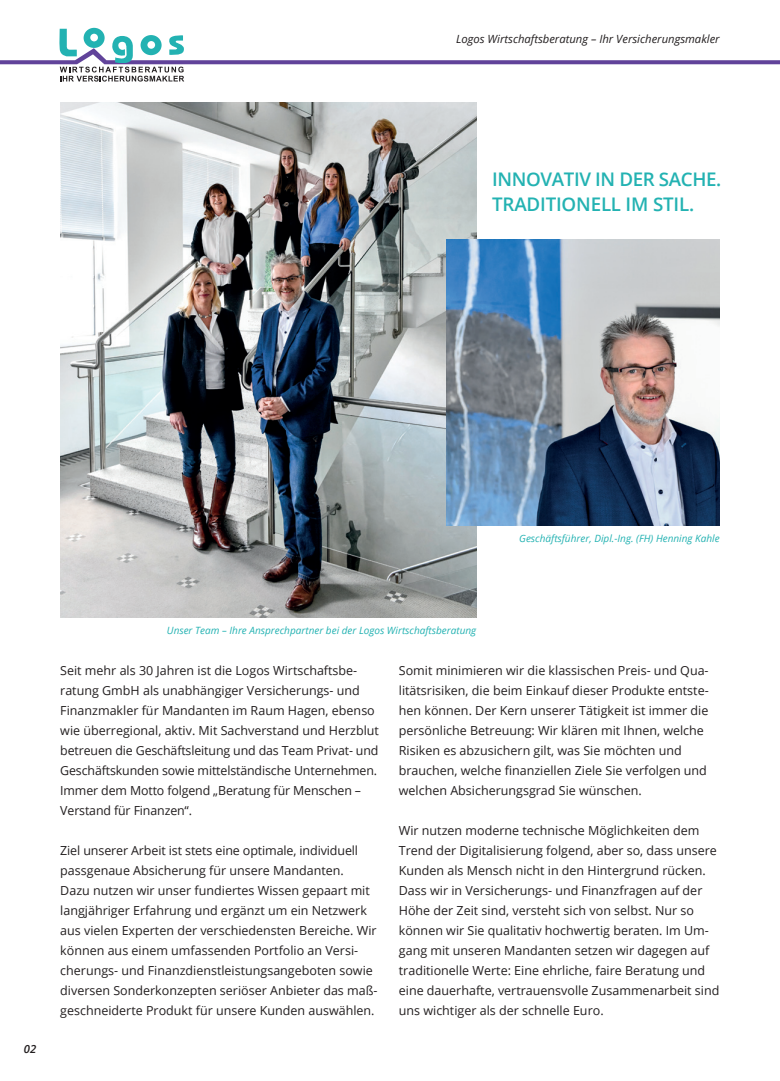
<style>
.page{position:relative;width:780px;height:1081px;background:#fff}
.page>*{position:absolute;margin:0;border:0;box-sizing:border-box;transform-origin:0 0}
.t1{font:600 18.75px "Open Sans";letter-spacing:-.015em;color:#23b2b2}
.t2{font:12.5px/20px "Open Sans";color:#231f20}
.t3{font:italic 11.25px "Open Sans";color:#231f20}
.t4{font:italic 600 11.25px "Open Sans";color:#231f20}
.t5{font:italic 10px "Open Sans";color:#23b2b2}
</style>
<div class="page">
<img style="left:60px;top:103px;width:416px;height:515px">
<img style="left:446px;top:239px;width:273px;height:286px">
<svg style="left:0;top:28px;width:780px;height:54px"></svg>
<p class="t3" style="left:456px;top:32px;width:265px">Logos Wirtschaftsberatung – Ihr Versicherungsmakler</p>
<p class="t1" style="left:492px;top:166px;width:231px">INNOVATIV IN DER SACHE.</p>
<p class="t1" style="left:492px;top:191px;width:204px">TRADITIONELL IM STIL.</p>
<p class="t5" style="left:519px;top:531px;width:202px">Geschäftsführer, Dipl.-Ing. (FH) Henning Kahle</p>
<p class="t4" style="left:24px;top:1041px;width:14px">02</p>
<p class="t5" style="left:167px;top:624px;width:311px">Unser Team – Ihre Ansprechpartner bei der Logos Wirtschaftsberatung</p>
<p class="t2" style="left:60px;top:660px;width:320px">Seit mehr als 30 Jahren ist die Logos Wirtschaftsbe&shy;ratung GmbH als unabhängiger Versicherungs- und Finanzmakler für Mandanten im Raum Hagen, ebenso wie überregional, aktiv. Mit Sachverstand und Herzblut betreuen die Geschäftsleitung und das Team Privat- und Geschäftskunden sowie mittelständische Unternehmen.<br>Immer dem Motto folgend „Beratung für Menschen – Verstand für Finanzen“.</p>
<p class="t2" style="left:60px;top:840px;width:319px">Ziel unserer Arbeit ist stets eine optimale, individuell passgenaue Absicherung für unsere Mandanten.<br>Dazu nutzen wir unser fundiertes Wissen gepaart mit langjähriger Erfahrung und ergänzt um ein Netzwerk aus vielen Experten der verschiedensten Bereiche. Wir können aus einem umfassenden Portfolio an Versi&shy;cherungs- und Finanzdienstleistungsangeboten sowie diversen Sonderkonzepten seriöser Anbieter das maß&shy;geschneiderte Produkt für unsere Kunden auswählen.</p>
<p class="t2" style="left:399px;top:660px;width:311px">Somit minimieren wir die klassischen Preis- und Qua&shy;litätsrisiken, die beim Einkauf dieser Produkte entste&shy;hen können. Der Kern unserer Tätigkeit ist immer die persönliche Betreuung: Wir klären mit Ihnen, welche Risiken es abzusichern gilt, was Sie möchten und brauchen, welche finanziellen Ziele Sie verfolgen und welchen Absicherungsgrad Sie wünschen.</p>
<p class="t2" style="left:399px;top:820px;width:322px">Wir nutzen moderne technische Möglichkeiten dem Trend der Digitalisierung folgend, aber so, dass unsere Kunden als Mensch nicht in den Hintergrund rücken.<br>Dass wir in Versicherungs- und Finanzfragen auf der Höhe der Zeit sind, versteht sich von selbst. Nur so können wir Sie qualitativ hochwertig beraten. Im Um&shy;gang mit unseren Mandanten setzen wir dagegen auf traditionelle Werte: Eine ehrliche, faire Beratung und eine dauerhafte, vertrauensvolle Zusammenarbeit sind uns wichtiger als der schnelle Euro.</p>
</div>
